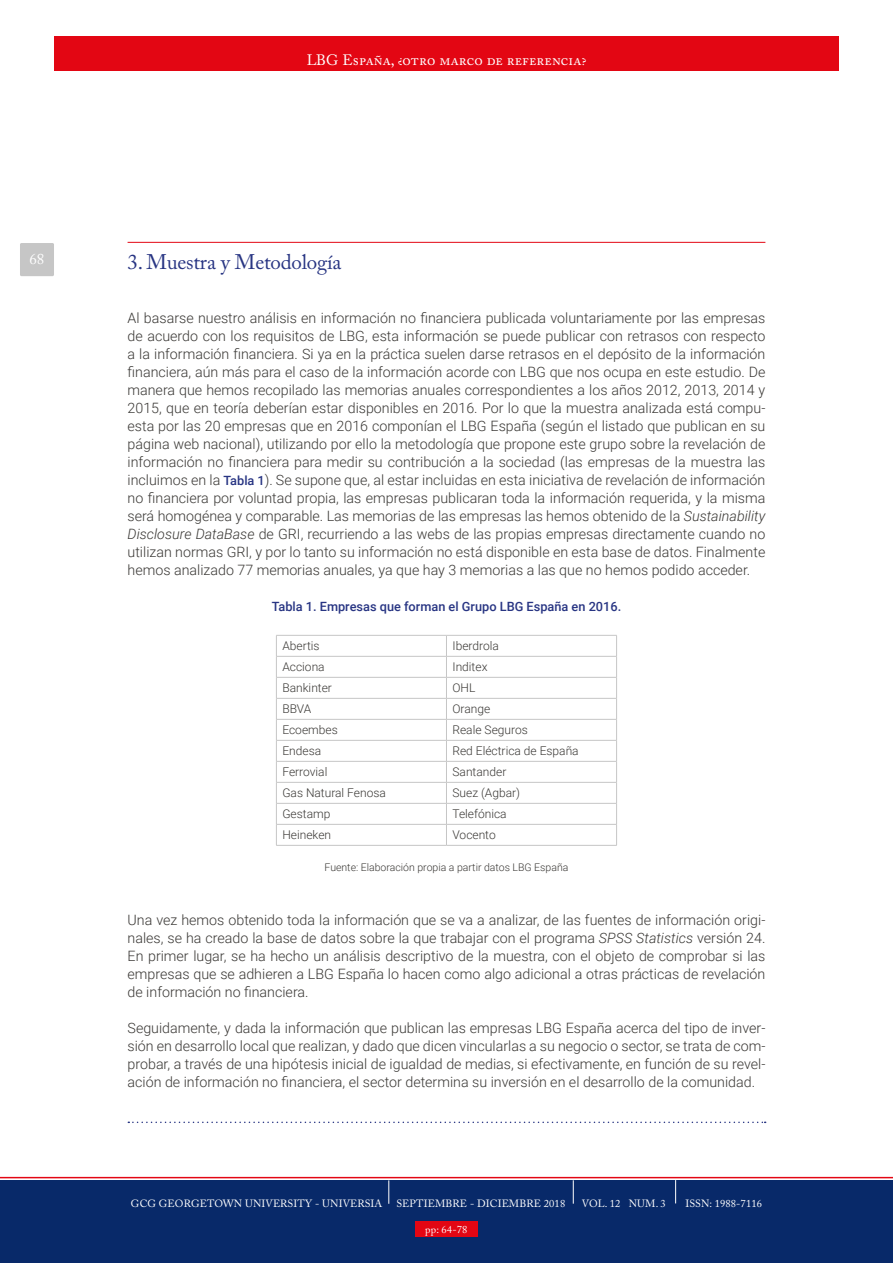
<style>
.page{position:relative;width:893px;height:1263px;background:#fff}
.page>*{position:absolute;margin:0;border:0;box-sizing:border-box;transform-origin:0 0}
.t1{font:21px "Adobe Caslon Pro";color:#283583}
.t2{font:15px "Adobe Caslon Pro";letter-spacing:.005em;color:#fff}
.t3{font:300 14.25px/18px "Roboto";color:#3a3835;text-align:justify}
.t4{font:500 12.75px "Roboto";color:#283583}
.t5{font:300 12px "Roboto";color:#3a3835}
.t6{font:10.5px "Adobe Caslon Pro";letter-spacing:.01em;color:#fff}
.t7{font:300 10.5px "Roboto";color:#3a3835}
.s1{font-weight:500;font-size:12.75px;color:#283583}
.s2{font-style:italic}
</style>
<div class="page">
<div style="left:54px;top:37px;width:785px;height:34px;background:#e30613"></div>
<div style="left:0;top:1180px;width:893px;height:83px;background:#082969"></div>
<svg style="left:0;top:1177px;width:893px;height:27px"></svg>
<div style="left:415px;top:1221px;width:63px;height:16px;background:#e30613"></div>
<div style="left:20px;top:243px;width:34px;height:33px;background:#c6c6c6;border-radius:2px"></div>
<hr style="left:128px;top:242px;width:637px;height:1px;background:#e30613">
<hr style="left:276px;top:635px;width:170px;height:1px;background:#c6c6c6">
<hr style="left:446px;top:635px;width:171px;height:1px;background:#c6c6c6">
<hr style="left:276px;top:656px;width:170px;height:1px;background:#c6c6c6">
<hr style="left:446px;top:656px;width:171px;height:1px;background:#c6c6c6">
<hr style="left:276px;top:677px;width:170px;height:1px;background:#c6c6c6">
<hr style="left:446px;top:677px;width:171px;height:1px;background:#c6c6c6">
<hr style="left:276px;top:698px;width:170px;height:1px;background:#c6c6c6">
<hr style="left:446px;top:698px;width:171px;height:1px;background:#c6c6c6">
<hr style="left:276px;top:719px;width:170px;height:1px;background:#c6c6c6">
<hr style="left:446px;top:719px;width:171px;height:1px;background:#c6c6c6">
<hr style="left:276px;top:740px;width:170px;height:1px;background:#c6c6c6">
<hr style="left:446px;top:740px;width:171px;height:1px;background:#c6c6c6">
<hr style="left:276px;top:761px;width:170px;height:1px;background:#c6c6c6">
<hr style="left:446px;top:761px;width:171px;height:1px;background:#c6c6c6">
<hr style="left:276px;top:782px;width:170px;height:1px;background:#c6c6c6">
<hr style="left:446px;top:782px;width:171px;height:1px;background:#c6c6c6">
<hr style="left:276px;top:803px;width:170px;height:1px;background:#c6c6c6">
<hr style="left:446px;top:803px;width:171px;height:1px;background:#c6c6c6">
<hr style="left:276px;top:824px;width:170px;height:1px;background:#c6c6c6">
<svg style="left:276px;top:636px;width:1px;height:209px"></svg>
<hr style="left:446px;top:824px;width:171px;height:1px;background:#c6c6c6">
<svg style="left:446px;top:636px;width:1px;height:209px"></svg>
<svg style="left:616px;top:636px;width:1px;height:209px"></svg>
<hr style="left:276px;top:845px;width:170px;height:1px;background:#c6c6c6">
<hr style="left:446px;top:845px;width:171px;height:1px;background:#c6c6c6">
<svg style="left:128px;top:1121px;width:638px;height:2px"></svg>
<p class="t2" style="left:307px;top:51px;width:281px">LBG España, ¿otro marco de referencia?</p>
<p class="t2" style="left:29px;top:250px;width:16px">68</p>
<h1 class="t1" style="left:128px;top:250px;width:215px">3. Muestra y Metodología</h1>
<p class="t3" style="left:128px;top:308px;width:639px">Al basarse nuestro análisis en información no financiera publicada voluntariamente por las empresas de acuerdo con los requisitos de LBG, esta información se puede publicar con retrasos con respecto a la información financiera. Si ya en la práctica suelen darse retrasos en el depósito de la información financiera, aún más para el caso de la información acorde con LBG que nos ocupa en este estudio. De manera que hemos recopilado las memorias anuales correspondientes a los años 2012, 2013, 2014 y 2015, que en teoría deberían estar disponibles en 2016. Por lo que la muestra analizada está compu&shy;esta por las 20 empresas que en 2016 componían el LBG España (según el listado que publican en su página web nacional), utilizando por ello la metodología que propone este grupo sobre la revelación de información no financiera para medir su contribución a la sociedad (las empresas de la muestra las incluimos en la <span class="s1">Tabla 1</span>). Se supone que, al estar incluidas en esta iniciativa de revelación de información no financiera por voluntad propia, las empresas publicaran toda la información requerida, y la misma será homogénea y comparable. Las memorias de las empresas las hemos obtenido de la <span class="s2">Sustainability Disclosure DataBase</span> de GRI, recurriendo a las webs de las propias empresas directamente cuando no utilizan normas GRI, y por lo tanto su información no está disponible en esta base de datos. Finalmente hemos analizado 77 memorias anuales, ya que hay 3 memorias a las que no hemos podido acceder.</p>
<p class="t4" style="left:272px;top:598px;width:351px">Tabla 1. Empresas que forman el Grupo LBG España en 2016.</p>
<p class="t5" style="left:282px;top:638px;width:39px">Abertis</p>
<p class="t5" style="left:452px;top:638px;width:48px">Iberdrola</p>
<p class="t5" style="left:282px;top:659px;width:44px">Acciona</p>
<p class="t5" style="left:452px;top:659px;width:37px">Inditex</p>
<p class="t5" style="left:282px;top:680px;width:51px">Bankinter</p>
<p class="t5" style="left:452px;top:680px;width:24px">OHL</p>
<p class="t5" style="left:282px;top:701px;width:31px">BBVA</p>
<p class="t5" style="left:452px;top:701px;width:39px">Orange</p>
<p class="t5" style="left:282px;top:722px;width:57px">Ecoembes</p>
<p class="t5" style="left:452px;top:722px;width:77px">Reale Seguros</p>
<p class="t5" style="left:282px;top:743px;width:40px">Endesa</p>
<p class="t5" style="left:452px;top:743px;width:128px">Red Eléctrica de España</p>
<p class="t5" style="left:282px;top:764px;width:46px">Ferrovial</p>
<p class="t5" style="left:452px;top:764px;width:55px">Santander</p>
<p class="t5" style="left:282px;top:785px;width:105px">Gas Natural Fenosa</p>
<p class="t5" style="left:452px;top:785px;width:69px">Suez (Agbar)</p>
<p class="t5" style="left:282px;top:806px;width:50px">Gestamp</p>
<p class="t5" style="left:452px;top:806px;width:56px">Telefónica</p>
<p class="t5" style="left:282px;top:827px;width:50px">Heineken</p>
<p class="t5" style="left:452px;top:827px;width:45px">Vocento</p>
<p class="t7" style="left:325px;top:860px;width:245px">Fuente: Elaboración propia a partir datos LBG España</p>
<p class="t3" style="left:128px;top:910px;width:639px">Una vez hemos obtenido toda la información que se va a analizar, de las fuentes de información origi&shy;nales, se ha creado la base de datos sobre la que trabajar con el programa <span class="s2">SPSS Statistics</span> versión 24.<br>En primer lugar, se ha hecho un análisis descriptivo de la muestra, con el objeto de comprobar si las empresas que se adhieren a LBG España lo hacen como algo adicional a otras prácticas de revelación de información no financiera.</p>
<p class="t3" style="left:128px;top:1018px;width:639px">Seguidamente, y dada la información que publican las empresas LBG España acerca del tipo de inver&shy;sión en desarrollo local que realizan, y dado que dicen vincularlas a su negocio o sector, se trata de com&shy;probar, a través de una hipótesis inicial de igualdad de medias, si efectivamente, en función de su revel&shy;ación de información no financiera, el sector determina su inversión en el desarrollo de la comunidad.</p>
<p class="t6" style="left:131px;top:1197px;width:253px">GCG GEORGETOWN UNIVERSITY - UNIVERSIA</p>
<p class="t6" style="left:396px;top:1197px;width:170px">SEPTIEMBRE - DICIEMBRE 2018</p>
<p class="t6" style="left:582px;top:1197px;width:85px">VOL. 12 NUM. 3</p>
<p class="t6" style="left:685px;top:1197px;width:78px">ISSN: 1988-7116</p>
<p class="t6" style="left:425px;top:1223px;width:43px">pp: 64-78</p>
</div>
